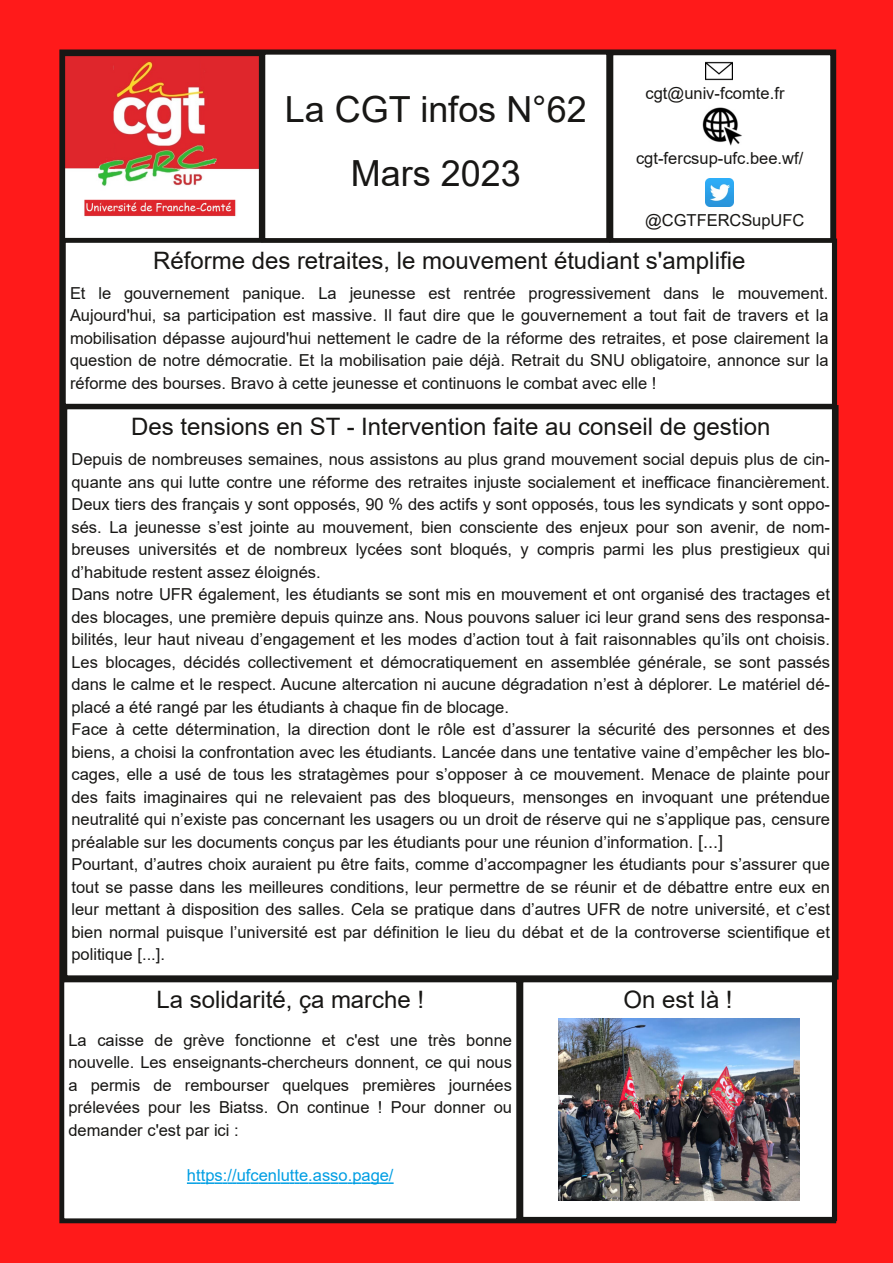
<style>
.page{position:relative;width:893px;height:1263px;background:#fff}
.page>*{position:absolute;margin:0;border:0;box-sizing:border-box;transform-origin:0 0}
.t1{font:36px/63.9px "Arial";color:#181715;text-align:center}
.t2{font:24px "Arial";color:#181715}
.t3{font:16.5px/22.5px "Arial";color:#181715;text-align:justify}
.t4{font:16.5px "Arial";color:#009ee3}
.s1{font-size:18px}
</style>
<div class="page">
<div style="left:0;top:0;width:892px;height:1263px;background:#ff1a1a"></div>
<div style="left:62px;top:52px;width:772px;height:1169px;background:#fff"></div>
<img style="left:66px;top:57px;width:192px;height:160px">
<div style="left:61px;top:52px;width:202px;height:190px;border:4px solid #181715"></div>
<div style="left:261px;top:50px;width:349px;height:192px;border:4px solid #181715"></div>
<div style="left:609px;top:51px;width:225px;height:191px;border:4px solid #181715"></div>
<img style="left:705px;top:178px;width:29px;height:29px">
<img style="left:705px;top:61px;width:27px;height:20px">
<img style="left:702px;top:107px;width:40px;height:39px">
<div style="left:61px;top:239px;width:776px;height:169px;border:4px solid #181715"></div>
<div style="left:63px;top:405px;width:775px;height:574px;border:4px solid #181715"></div>
<svg style="left:187px;top:1182px;width:207px;height:2px"></svg>
<div style="left:60px;top:978px;width:460px;height:245px;border:4px solid #181715"></div>
<div style="left:519px;top:978px;width:318px;height:243px;border:4px solid #181715"></div>
<img style="left:558px;top:1019px;width:242px;height:181px">
<h1 class="t1" style="left:285px;top:77px;width:303px">La CGT infos N°62<br>Mars 2023</h1>
<p class="t3" style="left:645px;top:82px;width:140px">cgt@univ-fcomte.fr</p>
<p class="t3" style="left:636px;top:147px;width:169px">cgt-fercsup-ufc.bee.wf/</p>
<p class="t3" style="left:645px;top:209px;width:161px">@CGTFERCSupUFC</p>
<h2 class="t2" style="left:153px;top:247px;width:594px">Réforme des retraites, le mouvement étudiant s'amplifie</h2>
<p class="t3" style="left:70px;top:282px;width:760px">Et le gouvernement panique. La jeunesse est rentrée progressivement dans le mouvement.<br>Aujourd'hui, sa participation est massive. Il faut dire que le gouvernement a tout fait de travers et la mobilisation dépasse aujourd'hui nettement le cadre de la réforme des retraites, et pose clairement la question de notre démocratie. Et la mobilisation paie déjà. Retrait du SNU obligatoire, annonce sur la réforme des bourses. Bravo à cette jeunesse et continuons le combat avec elle !</p>
<h2 class="t2" style="left:131px;top:414px;width:641px">Des tensions en ST - Intervention faite au conseil de gestion</h2>
<p class="t3" style="left:72px;top:448px;width:760px;text-align:left">Depuis de nombreuses semaines, nous assistons au plus grand mouvement social depuis plus de cin&shy;quante ans qui lutte contre une réforme des retraites injuste socialement et inefficace financièrement.<br>Deux tiers des français y sont opposés, 90 % des actifs y sont opposés, tous les syndicats y sont oppo&shy;sés. La jeunesse s’est jointe au mouvement, bien consciente des enjeux pour son avenir, de nom&shy;breuses universités et de nombreux lycées sont bloqués, y compris parmi les plus prestigieux qui d’habitude restent assez éloignés.<br>Dans notre UFR également, les étudiants se sont mis en mouvement et ont organisé des tractages et des blocages, une première depuis quinze ans. Nous pouvons saluer ici leur grand sens des responsa&shy;bilités, leur haut niveau d’engagement et les modes d’action tout à fait raisonnables qu’ils ont choisis.<br>Les blocages, décidés collectivement et démocratiquement en assemblée générale, se sont passés dans le calme et le respect. Aucune altercation ni aucune dégradation n’est à déplorer. Le matériel dé&shy;placé a été rangé par les étudiants à chaque fin de blocage.<br>Face à cette détermination, la direction dont le rôle est d’assurer la sécurité des personnes et des biens, a choisi la confrontation avec les étudiants. Lancée dans une tentative vaine d’empêcher les blo&shy;cages, elle a usé de tous les stratagèmes pour s’opposer à ce mouvement. Menace de plainte pour des faits imaginaires qui ne relevaient pas des bloqueurs, mensonges en invoquant une prétendue neutralité qui n’existe pas concernant les usagers ou un droit de réserve qui ne s’applique pas, censure préalable sur les documents conçus par les étudiants pour une réunion d’information. <span class="s1">[...]<br></span>Pourtant, d’autres choix auraient pu être faits, comme d’accompagner les étudiants pour s’assurer que tout se passe dans les meilleures conditions, leur permettre de se réunir et de débattre entre eux en leur mettant à disposition des salles. Cela se pratique dans d’autres UFR de notre université, et c’est bien normal puisque l’université est par définition le lieu du débat et de la controverse scientifique et politique [...].</p>
<h2 class="t2" style="left:156px;top:986px;width:269px">La solidarité, ça marche !</h2>
<p class="t3" style="left:69px;top:1029px;width:445px">La caisse de grève fonctionne et c'est une très bonne nouvelle. Les enseignants-chercheurs donnent, ce qui nous a permis de rembourser quelques premières journées prélevées pour les Biatss. On continue ! Pour donner ou demander c'est par ici :</p>
<p class="t4" style="left:187px;top:1166px;width:208px">https://ufcenlutte.asso.page/</p>
<h2 class="t2" style="left:623px;top:986px;width:111px">On est là !</h2>
</div>
